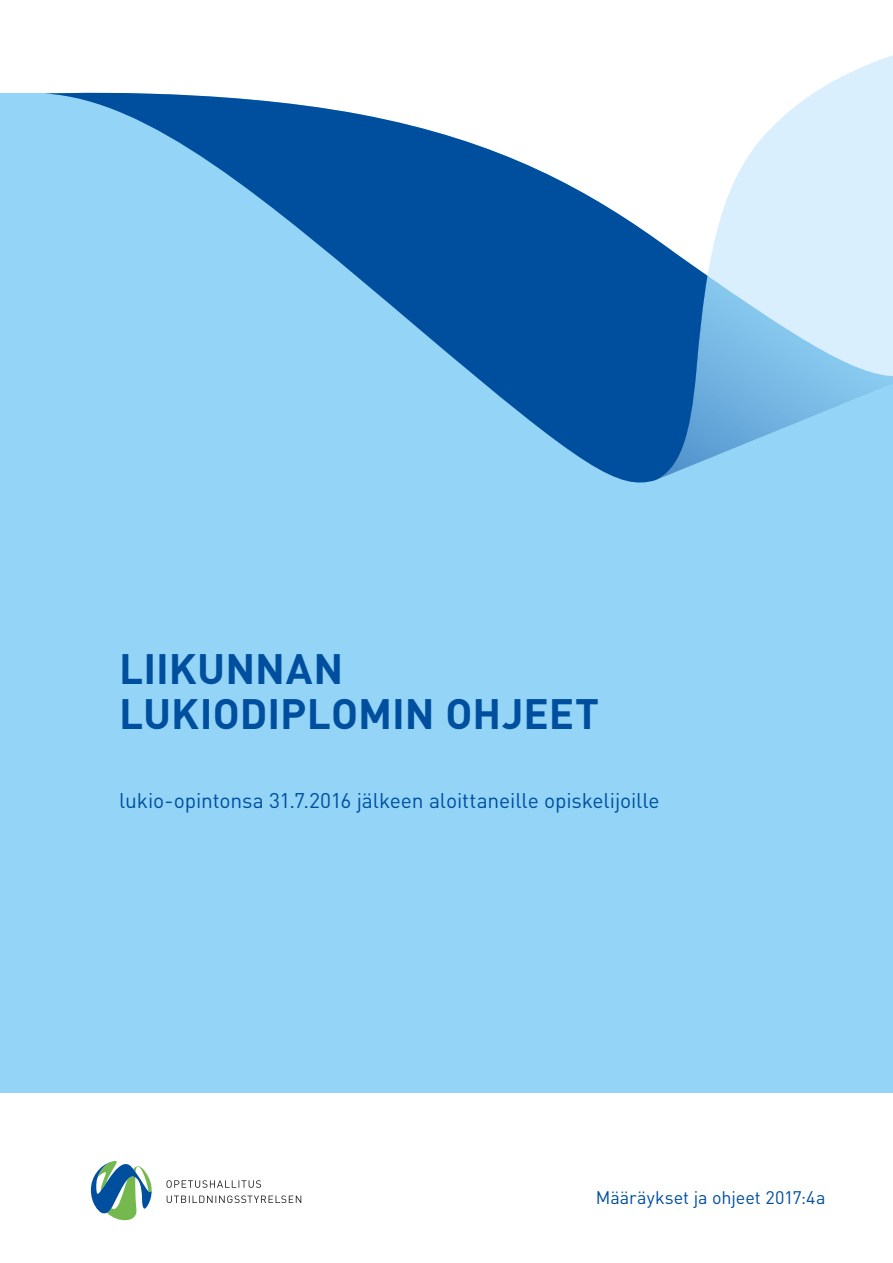
<style>
.page{position:relative;width:893px;height:1263px;background:#fff}
.page>*{position:absolute;margin:0;border:0;box-sizing:border-box;transform-origin:0 0}
.t1{font:700 42px/45px "DIN";color:#004f9f}
.t2{font:21px "DIN";letter-spacing:-.005em;color:#004f9f}
.t3{font:18px "DIN";letter-spacing:-.005em;color:#004f9f}
</style>
<div class="page">
<div style="left:0;top:94px;width:893px;height:999px;background:#94d5f7"></div>
<svg style="left:707px;top:55px;width:186px;height:221px;background:#e3f3fd"></svg>
<svg style="left:167px;top:1195px;width:134px;height:8px"></svg>
<svg style="left:166px;top:1180px;width:95px;height:8px"></svg>
<svg style="left:91px;top:1160px;width:61px;height:61px"></svg>
<svg style="left:45px;top:92px;width:662px;height:391px"></svg>
<svg style="left:655px;top:276px;width:238px;height:204px"></svg>
<h1 class="t1" style="left:119px;top:645px;width:482px">LIIKUNNAN<br>LUKIODIPLOMIN OHJEET</h1>
<p class="t2" style="left:119px;top:787px;width:542px">lukio-opintonsa 31.7.2016 jälkeen aloittaneille opiskelijoille</p>
<p class="t3" style="left:596px;top:1186px;width:231px">Määräykset ja ohjeet 2017:4a</p>
</div>
